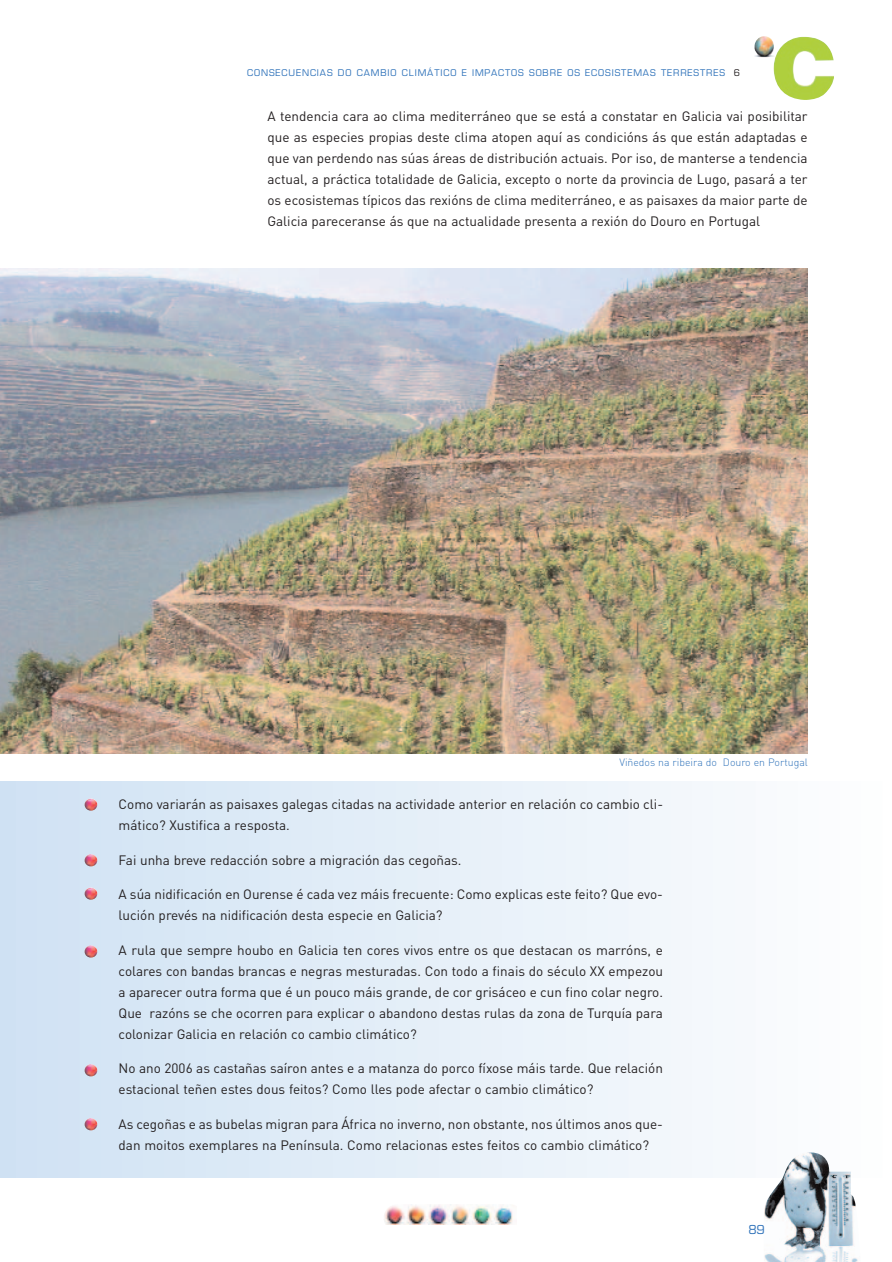
<style>
.page{position:relative;width:892px;height:1262px;background:#fff}
.page>*{position:absolute;margin:0;border:0;box-sizing:border-box;transform-origin:0 0}
.t1{font:13.5px/21px "DIN";color:#231f20}
.t2{font:12px "Eurostile";color:#3073ba}
.t3{font:300 10.5px "DIN";color:#3073ba}
.t4{font:9px "Eurostile";letter-spacing:.105em;color:#3073ba}
.s1{color:#231f20}
</style>
<div class="page">
<img style="left:0;top:36px;width:858px;height:1226px">
<p class="t4" style="left:247px;top:69px;width:494px">CONSECUENCIAS DO CAMBIO CLIMÁTICO E IMPACTOS SOBRE OS ECOSISTEMAS TERRESTRES <span class="s1">6</span></p>
<p class="t1" style="left:267px;top:106px;width:542px;text-align:justify">A tendencia cara ao clima mediterráneo que se está a constatar en Galicia vai posibilitar que as especies propias deste clima atopen aquí as condicións ás que están adaptadas e que van perdendo nas súas áreas de distribución actuais. Por iso, de manterse a tendencia actual, a práctica totalidade de Galicia, excepto o norte da provincia de Lugo, pasará a ter os ecosistemas típicos das rexións de clima mediterráneo, e as paisaxes da maior parte de Galicia pareceranse ás que na actualidade presenta a rexión do Douro en Portugal</p>
<p class="t3" style="left:619px;top:756px;width:190px">Viñedos na ribeira do Douro en Portugal</p>
<p class="t1" style="left:119px;top:794px;width:546px">Como variarán as paisaxes galegas citadas na actividade anterior en relación co cambio cli&shy;mático? Xustifica a resposta.</p>
<p class="t1" style="left:119px;top:850px;width:344px">Fai unha breve redacción sobre a migración das cegoñas.</p>
<p class="t1" style="left:119px;top:884px;width:546px">A súa nidificación en Ourense é cada vez máis frecuente: Como explicas este feito? Que evo&shy;lución prevés na nidificación desta especie en Galicia?</p>
<p class="t1" style="left:119px;top:940px;width:546px;text-align:justify">A rula que sempre houbo en Galicia ten cores vivos entre os que destacan os marróns, e colares con bandas brancas e negras mesturadas. Con todo a finais do século XX empezou a aparecer outra forma que é un pouco máis grande, de cor grisáceo e cun fino colar negro.<br>Que razóns se che ocorren para explicar o abandono destas rulas da zona de Turquía para colonizar Galicia en relación co cambio climático?</p>
<p class="t1" style="left:119px;top:1058px;width:546px">No ano 2006 as castañas saíron antes e a matanza do porco fíxose máis tarde. Que relación estacional teñen estes dous feitos? Como lles pode afectar o cambio climático?</p>
<p class="t1" style="left:119px;top:1114px;width:546px">As cegoñas e as bubelas migran para África no inverno, non obstante, nos últimos anos que&shy;dan moitos exemplares na Península. Como relacionas estes feitos co cambio climático?</p>
<p class="t2" style="left:748px;top:1225px;width:18px">89</p>
</div>
